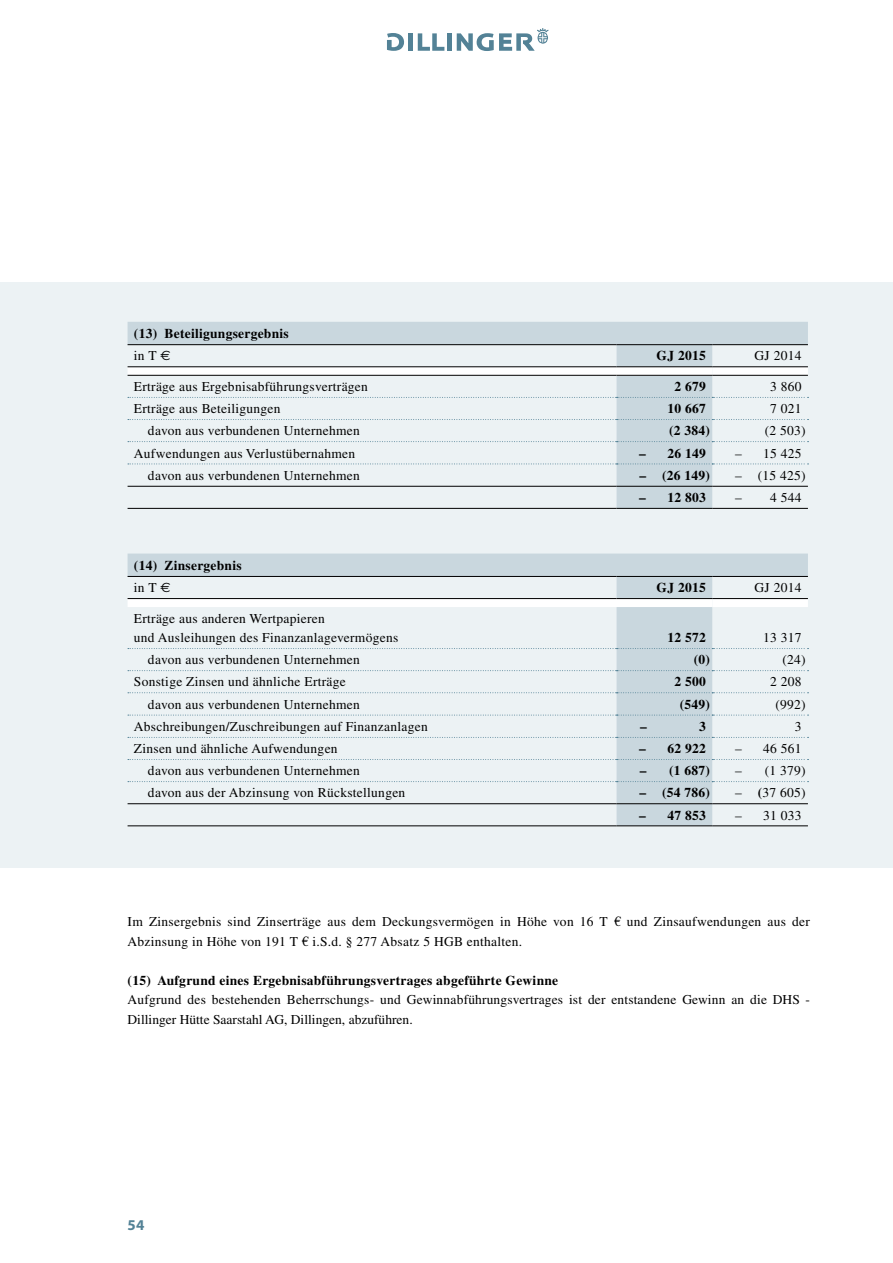
<style>
.page{position:relative;width:893px;height:1263px;background:#fff}
.page>*{position:absolute;margin:0;border:0;box-sizing:border-box;transform-origin:0 0}
.t1{font:700 15px "Myriad Pro";color:#538296}
.t2{font:13.5px/19.5px "Times LT Std";letter-spacing:.02em;color:#000}
.t3{font:700 13.5px/22px "Times LT Std";letter-spacing:.02em;color:#000}
.s1{font-weight:400}
.s2{font-family:"Euro Sans";font-weight:400}
.s3{font-weight:700}
</style>
<div class="page">
<div style="left:0;top:283px;width:893px;height:585px;background:#ecf2f4"></div>
<hr style="left:408px;top:33px;width:4px;height:18px;background:#538296">
<svg style="left:418px;top:33px;width:26px;height:18px"></svg>
<hr style="left:447px;top:33px;width:4px;height:18px;background:#538296">
<svg style="left:387px;top:33px;width:17px;height:18px"></svg>
<svg style="left:457px;top:28px;width:92px;height:23px"></svg>
<svg style="left:128px;top:322px;width:680px;height:186px"></svg>
<svg style="left:128px;top:367px;width:680px;height:8px;background:#efefef"></svg>
<div style="left:617px;top:367px;width:95px;height:8px;background:#fff"></div>
<hr style="left:128px;top:366px;width:489px;height:1px;background:#000">
<hr style="left:617px;top:366px;width:95px;height:1px;background:#000">
<hr style="left:712px;top:366px;width:96px;height:1px;background:#000">
<svg style="left:128px;top:397px;width:680px;height:1px"></svg>
<svg style="left:128px;top:419px;width:680px;height:1px"></svg>
<svg style="left:128px;top:441px;width:680px;height:1px"></svg>
<hr style="left:128px;top:375px;width:489px;height:1px;background:#000">
<hr style="left:617px;top:375px;width:95px;height:1px;background:#000">
<hr style="left:712px;top:375px;width:96px;height:1px;background:#000">
<hr style="left:128px;top:508px;width:489px;height:1px;background:#000">
<hr style="left:617px;top:508px;width:95px;height:1px;background:#000">
<hr style="left:712px;top:508px;width:96px;height:1px;background:#000">
<hr style="left:128px;top:344px;width:489px;height:1px;background:#000">
<hr style="left:617px;top:344px;width:95px;height:1px;background:#000">
<hr style="left:712px;top:344px;width:96px;height:1px;background:#000">
<svg style="left:128px;top:464px;width:680px;height:1px"></svg>
<hr style="left:128px;top:486px;width:489px;height:1px;background:#000">
<hr style="left:617px;top:486px;width:95px;height:1px;background:#000">
<hr style="left:712px;top:486px;width:96px;height:1px;background:#000">
<svg style="left:128px;top:554px;width:680px;height:271px"></svg>
<svg style="left:128px;top:599px;width:680px;height:8px;background:#fcfcfc"></svg>
<div style="left:617px;top:598px;width:95px;height:9px;background:#fff"></div>
<hr style="left:128px;top:598px;width:489px;height:1px;background:#000">
<hr style="left:617px;top:598px;width:95px;height:1px;background:#000">
<hr style="left:712px;top:598px;width:96px;height:1px;background:#000">
<svg style="left:128px;top:648px;width:680px;height:1px"></svg>
<svg style="left:128px;top:670px;width:680px;height:1px"></svg>
<svg style="left:128px;top:692px;width:680px;height:1px"></svg>
<hr style="left:128px;top:803px;width:489px;height:1px;background:#000">
<hr style="left:617px;top:803px;width:95px;height:1px;background:#000">
<hr style="left:712px;top:803px;width:96px;height:1px;background:#000">
<hr style="left:128px;top:825px;width:489px;height:1px;background:#000">
<hr style="left:617px;top:825px;width:95px;height:1px;background:#000">
<hr style="left:712px;top:825px;width:96px;height:1px;background:#000">
<hr style="left:128px;top:576px;width:489px;height:1px;background:#000">
<hr style="left:617px;top:576px;width:95px;height:1px;background:#000">
<hr style="left:712px;top:576px;width:96px;height:1px;background:#000">
<svg style="left:128px;top:715px;width:680px;height:1px"></svg>
<svg style="left:128px;top:737px;width:680px;height:1px"></svg>
<svg style="left:128px;top:759px;width:680px;height:1px"></svg>
<svg style="left:128px;top:781px;width:680px;height:1px"></svg>
<p class="t3" style="left:134px;top:322px;width:156px">(13) Beteiligungsergebnis <span class="s1">in T</span> <span class="s2">E</span></p>
<p class="t3" style="left:657px;top:345px;width:51px">GJ 2015</p>
<p class="t2" style="left:755px;top:346px;width:48px">GJ 2014</p>
<p class="t2" style="left:134px;top:377px;width:235px">Erträge aus Ergebnisabführungsverträgen</p>
<p class="t3" style="left:674px;top:375px;width:33px">2 679</p>
<p class="t2" style="left:770px;top:377px;width:33px">3 860</p>
<p class="t2" style="left:134px;top:399px;width:148px">Erträge aus Beteiligungen</p>
<p class="t3" style="left:667px;top:397px;width:40px">10 667</p>
<p class="t2" style="left:770px;top:399px;width:33px">7 021</p>
<p class="t2" style="left:148px;top:421px;width:213px">davon aus verbundenen Unternehmen</p>
<p class="t3" style="left:669px;top:419px;width:42px">(2 384)</p>
<p class="t2" style="left:765px;top:421px;width:42px">(2 503)</p>
<p class="t2" style="left:134px;top:443px;width:223px">Aufwendungen aus Verlustübernahmen</p>
<p class="t3" style="left:639px;top:442px;width:68px">– 26 149</p>
<p class="t2" style="left:735px;top:443px;width:68px">– 15 425</p>
<p class="t2" style="left:148px;top:466px;width:213px">davon aus verbundenen Unternehmen</p>
<p class="t3" style="left:639px;top:464px;width:72px">– (26 149)</p>
<p class="t2" style="left:735px;top:466px;width:72px">– (15 425)</p>
<p class="t3" style="left:639px;top:486px;width:68px">– 12 803</p>
<p class="t2" style="left:735px;top:488px;width:8px">–</p>
<p class="t2" style="left:770px;top:488px;width:33px">4 544</p>
<p class="t3" style="left:134px;top:554px;width:109px">(14) Zinsergebnis <span class="s1">in T</span> <span class="s2">E</span></p>
<p class="t2" style="left:134px;top:608px;width:266px">Erträge aus anderen Wertpapieren<br>und Ausleihungen des Finanzanlagevermögens</p>
<p class="t3" style="left:657px;top:576px;width:51px">GJ 2015</p>
<p class="t2" style="left:755px;top:578px;width:48px">GJ 2014</p>
<p class="t3" style="left:667px;top:626px;width:40px">12 572</p>
<p class="t2" style="left:763px;top:628px;width:40px">13 317</p>
<p class="t2" style="left:148px;top:650px;width:213px">davon aus verbundenen Unternehmen</p>
<p class="t3" style="left:694px;top:648px;width:18px">(0)</p>
<p class="t2" style="left:782px;top:650px;width:25px">(24)</p>
<p class="t2" style="left:134px;top:672px;width:213px">Sonstige Zinsen und ähnliche Erträge</p>
<p class="t3" style="left:674px;top:670px;width:33px">2 500</p>
<p class="t2" style="left:770px;top:672px;width:33px">2 208</p>
<p class="t2" style="left:148px;top:694px;width:213px">davon aus verbundenen Unternehmen</p>
<p class="t3" style="left:680px;top:693px;width:32px">(549)</p>
<p class="t2" style="left:775px;top:694px;width:32px">(992)</p>
<p class="t2" style="left:134px;top:717px;width:295px">Abschreibungen/Zuschreibungen auf Finanzanlagen</p>
<p class="t3" style="left:640px;top:715px;width:8px">–</p>
<p class="t3" style="left:699px;top:715px;width:8px">3</p>
<p class="t2" style="left:795px;top:717px;width:8px">3</p>
<p class="t2" style="left:134px;top:739px;width:205px">Zinsen und ähnliche Aufwendungen</p>
<p class="t3" style="left:639px;top:737px;width:68px">– 62 922</p>
<p class="t2" style="left:735px;top:739px;width:68px">– 46 561</p>
<p class="t2" style="left:148px;top:761px;width:213px">davon aus verbundenen Unternehmen</p>
<p class="t3" style="left:640px;top:759px;width:72px">– (1 687)</p>
<p class="t2" style="left:735px;top:761px;width:72px">– (1 379)</p>
<p class="t2" style="left:148px;top:783px;width:259px">davon aus der Abzinsung von Rückstellungen</p>
<p class="t3" style="left:639px;top:781px;width:72px">– (54 786)</p>
<p class="t2" style="left:735px;top:783px;width:72px">– <span class="s3">(</span>37 605)</p>
<p class="t3" style="left:639px;top:804px;width:68px">– 47 853</p>
<p class="t2" style="left:735px;top:805px;width:68px">– 31 033</p>
<p class="t2" style="left:128px;top:912px;width:684px">Im Zinsergebnis sind Zinserträge aus dem Deckungsvermögen in Höhe von 16 T € und Zinsaufwendungen aus der<br>Abzinsung in Höhe von 191 T € i.S.d. § 277 Absatz 5 HGB enthalten.</p>
<p class="t3" style="left:128px;top:969px;width:432px">(15) Aufgrund eines Ergebnisabführungsvertrages abgeführte Gewinne</p>
<p class="t2" style="left:128px;top:990px;width:684px">Aufgrund des bestehenden Beherrschungs- und Gewinnabführungsvertrages ist der entstandene Gewinn an die DHS -<br>Dillinger Hütte Saarstahl AG, Dillingen, abzuführen.</p>
<p class="t1" style="left:128px;top:1215px;width:18px">54</p>
</div>
